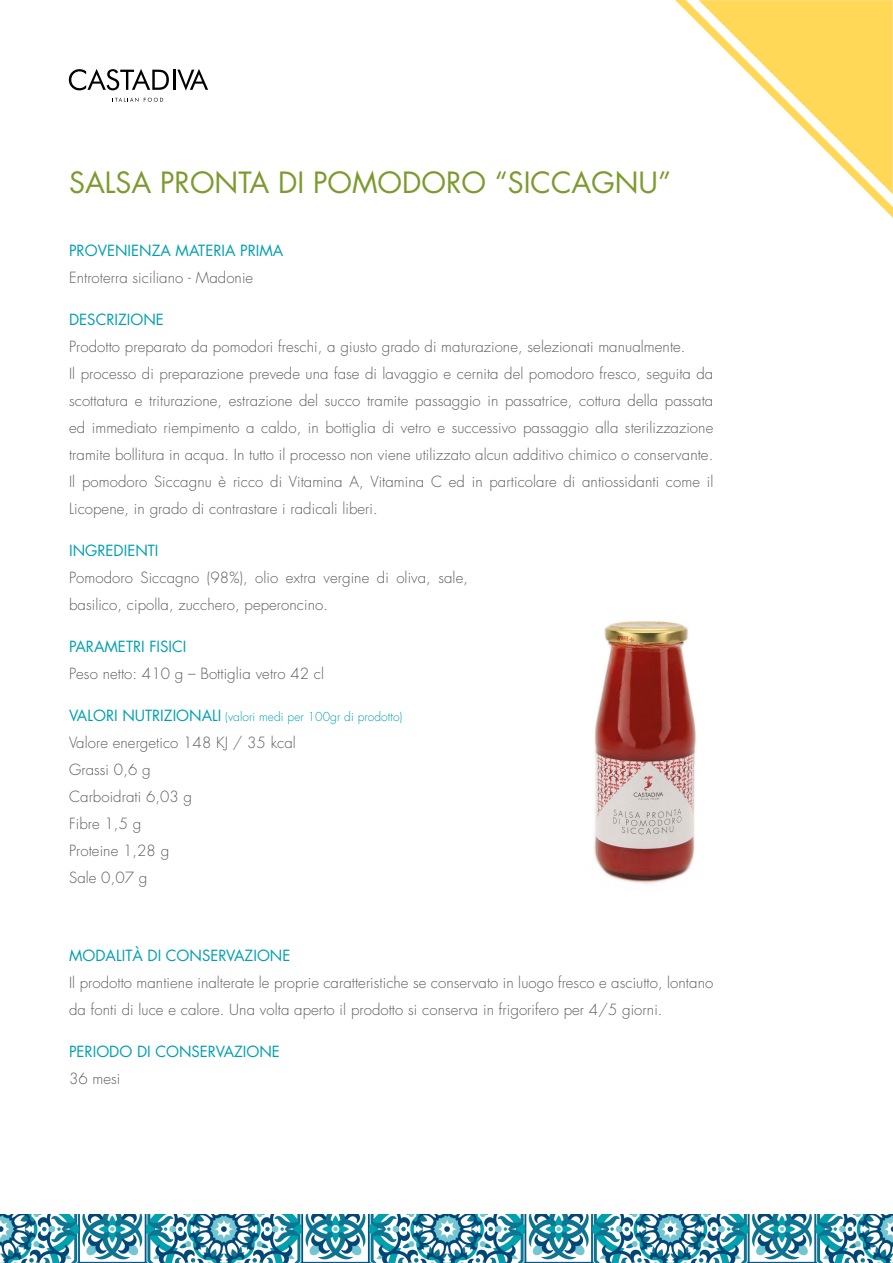
<style>
.page{position:relative;width:893px;height:1263px;background:#fff}
.page>*{position:absolute;margin:0;border:0;box-sizing:border-box;transform-origin:0 0}
.t1{font:28.5px "Futura LT";color:#7c9a2e}
.t2{font:300 15px/27px "Futura LT";letter-spacing:.005em;color:#5e5c5d}
.t3{font:15px "Futura LT";color:#00a0af}
.t4{font:300 12px "Futura LT";letter-spacing:.005em;color:#00a0af}
.s1{font-weight:400;font-size:15px}
</style>
<div class="page">
<svg style="left:675px;top:0;width:218px;height:218px"></svg>
<img style="left:0;top:1214px;width:893px;height:49px">
<svg style="left:69px;top:69px;width:100px;height:21px"></svg>
<hr style="left:173px;top:70px;width:2px;height:20px;background:#000">
<svg style="left:177px;top:69px;width:31px;height:22px"></svg>
<svg style="left:115px;top:98px;width:23px;height:4px"></svg>
<svg style="left:144px;top:98px;width:19px;height:4px"></svg>
<img style="left:594px;top:621px;width:103px;height:263px">
<h1 class="t1" style="left:69px;top:164px;width:603px">SALSA PRONTA DI POMODORO “SICCAGNU”</h1>
<p class="t3" style="left:69px;top:241px;width:216px">PROVENIENZA MATERIA PRIMA</p>
<p class="t2" style="left:69px;top:264px;width:186px">Entroterra siciliano - Madonie</p>
<p class="t3" style="left:69px;top:310px;width:96px">DESCRIZIONE</p>
<p class="t2" style="left:69px;top:333px;width:646px">Prodotto preparato da pomodori freschi, a giusto grado di maturazione, selezionati manualmente.<br>Il processo di preparazione prevede una fase di lavaggio e cernita del pomodoro fresco, seguita da scottatura e triturazione, estrazione del succo tramite passaggio in passatrice, cottura della passata ed immediato riempimento a caldo, in bottiglia di vetro e successivo passaggio alla sterilizzazione tramite bollitura in acqua. In tutto il processo non viene utilizzato alcun additivo chimico o conservante.<br>Il pomodoro Siccagnu è ricco di Vitamina A, Vitamina C ed in particolare di antiossidanti come il Licopene, in grado di contrastare i radicali liberi.</p>
<p class="t3" style="left:69px;top:541px;width:91px">INGREDIENTI</p>
<p class="t2" style="left:69px;top:564px;width:400px">Pomodoro Siccagno (98%), olio extra vergine di oliva, sale, basilico, cipolla, zucchero, peperoncino.</p>
<p class="t3" style="left:69px;top:637px;width:119px">PARAMETRI FISICI</p>
<p class="t2" style="left:69px;top:660px;width:257px">Peso netto: 410 g – Bottiglia vetro 42 cl</p>
<p class="t4" style="left:69px;top:709px;width:335px"><span class="s1">VALORI NUTRIZIONALI</span> (valori medi per 100gr di prodotto)</p>
<p class="t2" style="left:69px;top:729px;width:228px">Valore energetico 148 KJ / 35 kcal<br>Grassi 0,6 g<br>Carboidrati 6,03 g<br>Fibre 1,5 g<br>Proteine 1,28 g<br>Sale 0,07 g</p>
<p class="t3" style="left:69px;top:946px;width:223px">MODALITÀ DI CONSERVAZIONE</p>
<p class="t2" style="left:69px;top:969px;width:646px">Il prodotto mantiene inalterate le proprie caratteristiche se conservato in luogo fresco e asciutto, lontano da fonti di luce e calore. Una volta aperto il prodotto si conserva in frigorifero per 4/5 giorni.</p>
<p class="t3" style="left:69px;top:1042px;width:212px">PERIODO DI CONSERVAZIONE</p>
<p class="t2" style="left:69px;top:1065px;width:53px">36 mesi</p>
</div>
